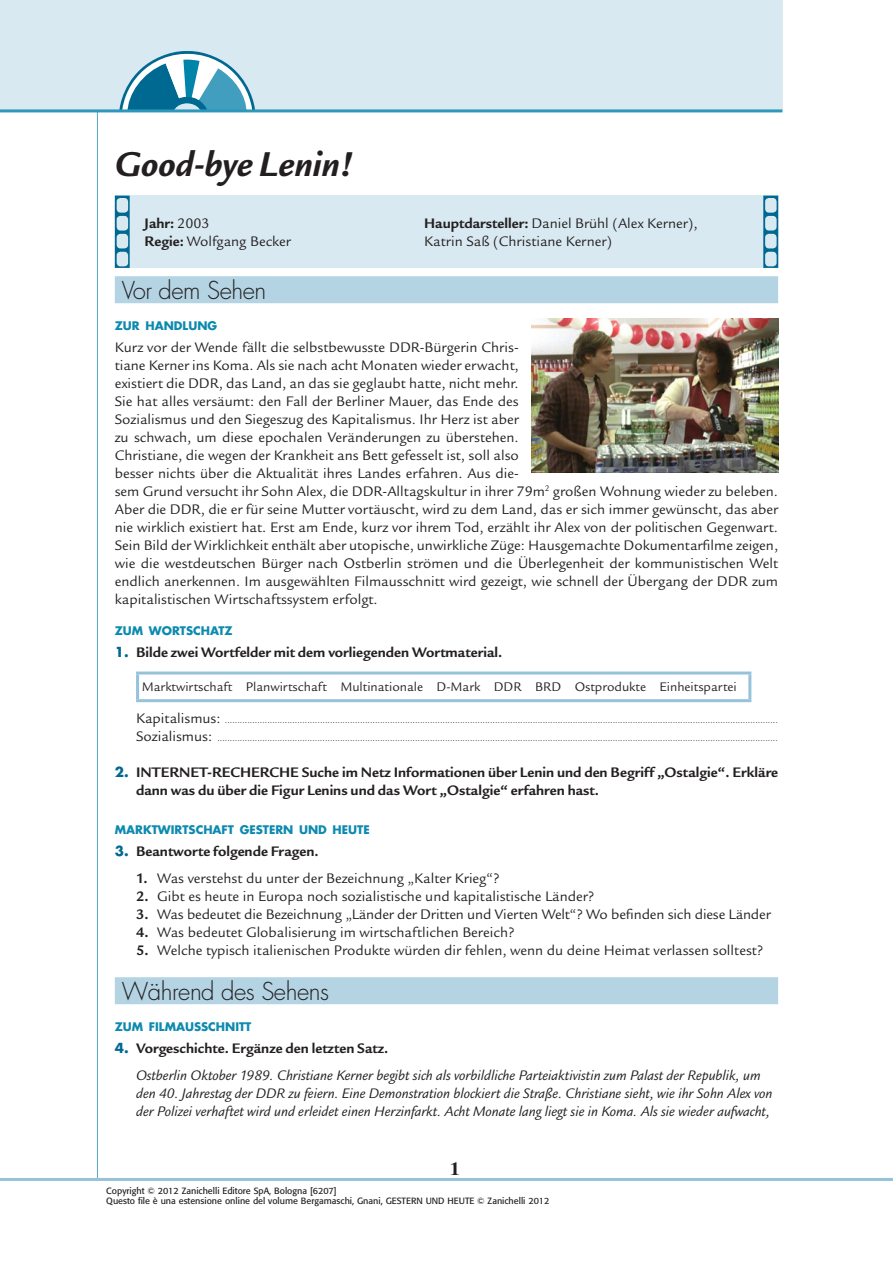
<style>
.page{position:relative;width:893px;height:1263px;background:#fff}
.page>*{position:absolute;margin:0;border:0;box-sizing:border-box;transform-origin:0 0}
.t1{font:italic 700 37.5px "Legacy San ITC";color:#231f20}
.t2{font:300 24px "Futura";letter-spacing:-.02em;color:#231f20}
.t3{font:700 18px "Times Ten";color:#231f20}
.t4{font:15px/18px "Legacy San ITC";color:#231f20}
.t5{font:italic 15px/26.5px "Legacy San ITC";color:#231f20}
.t6{font:700 15px/18px "Legacy San ITC";color:#231f20}
.t7{font:13.5px "Legacy San ITC";color:#231f20}
.t8{font:700 11.55px "Futura";color:#0d8aaf}
.t9{font:9px/18px "Legacy San ITC";color:#231f20}
.t10{font:9px/10.5px "Formata";color:#231f20}
.s1{font-weight:700}
.s2{font-family:"Futura";font-size:13.5px;color:#006991}
.s3{font-size:15px}
.s4{font-family:"Futura";font-weight:700;font-style:normal;font-size:13.5px;color:#006991}
.s5{font-weight:700;font-style:normal}
</style>
<div class="page">
<div style="left:0;top:0;width:782px;height:111px;background:#d8e9f1"></div>
<hr style="left:97px;top:111px;width:1px;height:1067px;background:#56a5c4">
<hr style="left:0;top:1178px;width:893px;height:3px;background:#94c3da">
<svg style="left:119px;top:51px;width:136px;height:58px"></svg>
<hr style="left:0;top:109px;width:782px;height:3px;background:#2f97b9">
<div style="left:115px;top:276px;width:663px;height:27px;background:#b4d4e4"></div>
<div style="left:115px;top:977px;width:663px;height:27px;background:#b4d4e4"></div>
<hr style="left:136px;top:671px;width:615px;height:3px;background:#94c3da">
<hr style="left:136px;top:674px;width:3px;height:25px;background:#94c3da">
<hr style="left:748px;top:674px;width:3px;height:25px;background:#94c3da">
<hr style="left:136px;top:699px;width:615px;height:3px;background:#94c3da">
<div style="left:115px;top:196px;width:663px;height:72px;background:#d8e9f1"></div>
<svg style="left:115px;top:196px;width:15px;height:72px"></svg>
<svg style="left:763px;top:196px;width:15px;height:72px"></svg>
<img style="left:531px;top:319px;width:247px;height:153px">
<h1 class="t1" style="left:115px;top:142px;width:240px">Good-bye Lenin!</h1>
<p class="t4" style="left:145px;top:214px;width:148px"><span class="s1">Jahr:</span> 2003<br><span class="s1">Regie:</span> Wolfgang Becker</p>
<p class="t4" style="left:424px;top:214px;width:275px"><span class="s1">Hauptdarsteller:</span> Daniel Brü hl (Alex Kerner),<br>Katrin Saß (Christiane Kerner)</p>
<h2 class="t2" style="left:122px;top:276px;width:146px">Vor dem Sehen</h2>
<p class="t8" style="left:115px;top:318px;width:104px">ZUR HANDLUNG</p>
<p class="t4" style="left:115px;top:338px;width:665px">Kurz vor der Wende fällt die selbstbewusste DDR-Bürgerin Chris-<br>tiane Kerner ins Koma. Als sie nach acht Monaten wieder erwacht,<br>existiert die DDR, das Land, an das sie geglaubt hatte, nicht mehr.<br>Sie hat alles versäumt: den Fall der Berliner Mauer, das Ende des<br>Sozialismus und den Siegeszug des Kapitalismus. Ihr Herz ist aber<br>zu schwach, um diese epochalen Veränderungen zu überstehen.<br>Christiane, die wegen der Krankheit ans Bett gefesselt ist, soll also<br>besser nichts über die Aktualität ihres Landes erfahren. Aus die-<br>sem Grund versucht ihr Sohn Alex, die DDR-Alltagskultur in ihrer 79m<sup>2</sup> großen Wohnung wieder zu beleben.<br>Aber die DDR, die er für seine Mutter vortäuscht, wird zu dem Land, das er sich immer gewünscht, das aber nie wirklich existiert hat. Erst am Ende, kurz vor ihrem Tod, erzählt ihr Alex von der politischen Gegenwart.<br>Sein Bild der Wirklichkeit enthält aber utopische, unwirkliche Züge: Hausgemachte Dokumentarfilme zeigen, wie die westdeutschen Bürger nach Ostberlin strömen und die Überlegenheit der kommunistischen Welt endlich anerkennen. Im ausgewählten Filmausschnitt wird gezeigt, wie schnell der Übergang der DDR zum kapitalistischen Wirtschaftssystem erfolgt.</p>
<p class="t8" style="left:115px;top:623px;width:119px">ZUM WORTSCHATZ</p>
<p class="t6" style="left:115px;top:643px;width:389px"><span class="s2">1.</span> Bilde zwei Wortfelder mit dem vorliegenden Wortmaterial.</p>
<p class="t7" style="left:142px;top:679px;width:597px">Marktwirtschaft Planwirtschaft Multinationale D-Mark DDR BRD Ostprodukte Einheitspartei</p>
<p class="t9" style="left:136px;top:711px;width:643px"><span class="s3">Kapitalismus:</span> .............................................................................................................................................................................................................................<br><span class="s3">Sozialismus:</span> ................................................................................................................................................................................................................................</p>
<p class="t6" style="left:136px;top:763px;width:644px;text-indent:-21px"><span class="s2">2.</span> INTERNET-RECHERCHE Suche im Netz Informationen über Lenin und den Begriff „Ostalgie“. Erkläre dann was du über die Figur Lenins und das Wort „Ostalgie“ erfahren hast.</p>
<p class="t8" style="left:115px;top:822px;width:256px">MARKTWIRTSCHAFT GESTERN UND HEUTE</p>
<p class="t6" style="left:115px;top:842px;width:205px"><span class="s2">3.</span> Beantworte folgende Fragen.</p>
<p class="t4" style="left:136px;top:869px;width:365px"><span class="s1">1.</span> Was verstehst du unter der Bezeichnung „Kalter Krieg“?</p>
<p class="t4" style="left:136px;top:887px;width:460px"><span class="s1">2.</span> Gibt es heute in Europa noch sozialistische und kapitalistische Länder?</p>
<p class="t4" style="left:136px;top:905px;width:636px"><span class="s1">3.</span> Was bedeutet die Bezeichnung „Länder der Dritten und Vierten Welt“? Wo befinden sich diese Länder</p>
<p class="t4" style="left:136px;top:923px;width:380px"><span class="s1">4.</span> Was bedeutet Globalisierung im wirtschaftlichen Bereich?</p>
<p class="t4" style="left:136px;top:941px;width:629px"><span class="s1">5.</span> Welche typisch italienischen Produkte würden dir fehlen, wenn du deine Heimat verlassen solltest?</p>
<h2 class="t2" style="left:122px;top:977px;width:209px">Während des Sehens</h2>
<p class="t8" style="left:115px;top:1019px;width:138px">ZUM FILMAUSSCHNITT</p>
<p class="t5" style="left:136px;top:1035px;width:626px;text-indent:-21px"><span class="s4">4.</span> <span class="s5">Vorgeschichte. Ergänze den letzten Satz.<br></span>Ostberlin Oktober 1989. Christiane Kerner begibt sich als vorbildliche Parteiaktivistin zum Palast der Republik, um</p>
<p class="t5" style="left:136px;top:1084px;width:638px;line-height:18px">den 40. Jahrestag der DDR zu feiern. Eine Demonstration blockiert die Straße. Christiane sieht, wie ihr Sohn Alex von der Polizei verhaftet wird und erleidet einen Herzinfarkt. Acht Monate lang liegt sie in Koma. Als sie wieder aufwacht,</p>
<p class="t3" style="left:451px;top:1157px;width:10px">1</p>
<p class="t10" style="left:106px;top:1185px;width:445px">Copyright © 2012 Zanichelli Editore SpA, Bologna [6207]<br>Questo file è una estensione online del volume Bergamaschi, Gnani, GESTERN UND HEUTE © Zanichelli 2012</p>
</div>
